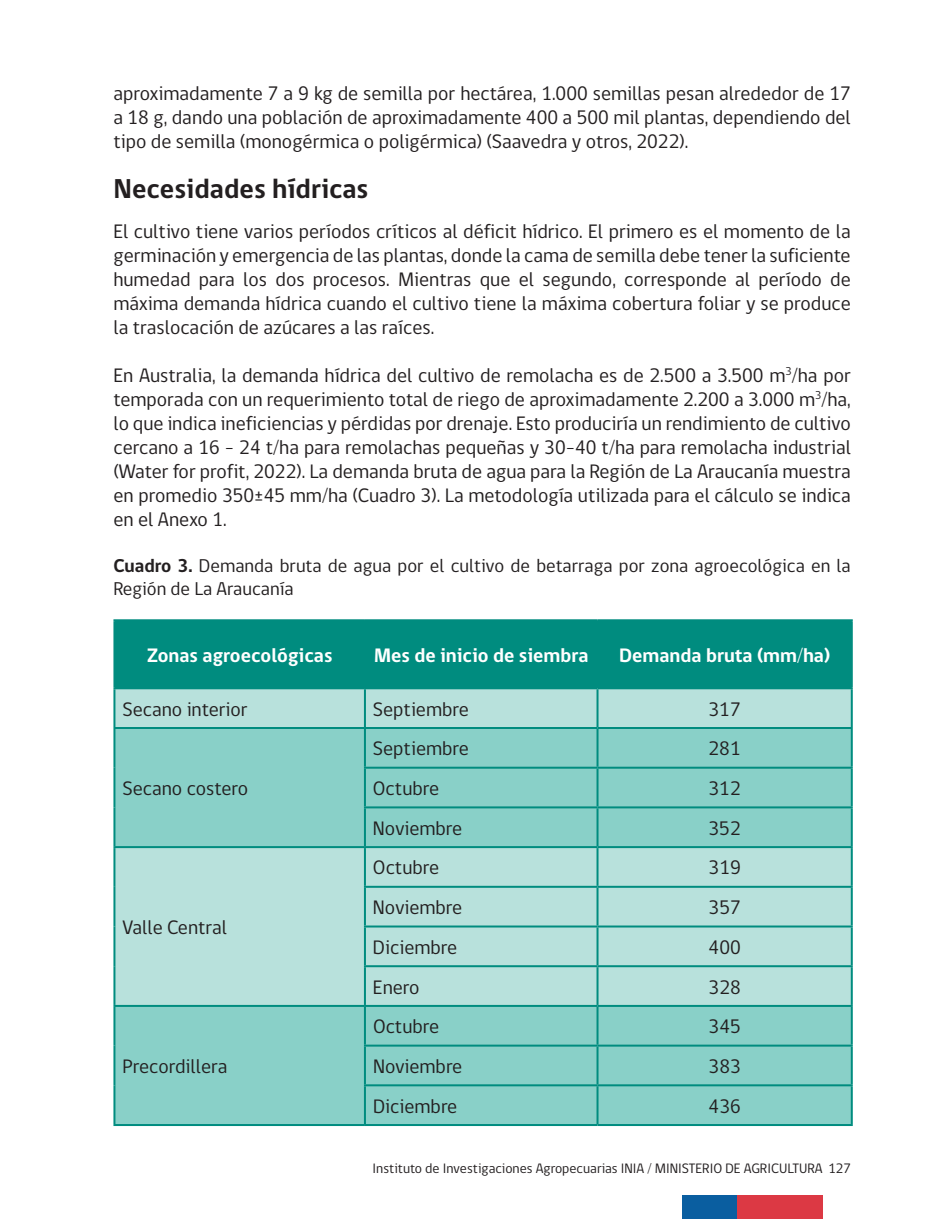
<style>
.page{position:relative;width:936px;height:1219px;background:#fff}
.page>*{position:absolute;margin:0;border:0;box-sizing:border-box;transform-origin:0 0}
.t1{font:700 28px "gob CL";color:#231f20}
.t2{font:20px/24px "gob CL";color:#231f20;text-align:justify}
.t3{font:700 20px "gob CL";color:#fff}
.t4{font:19px/22.8px "gob CL";color:#231f20}
.t5{font:14px "gob CL";color:#231f20}
.s1{font-weight:700}
</style>
<div class="page">
<div style="left:682px;top:1196px;width:57px;height:23px;background:#0a5ea0"></div>
<div style="left:737px;top:1196px;width:85px;height:23px;background:#dc3944"></div>
<div style="left:115px;top:621px;width:735px;height:66px;background:#008c7f"></div>
<div style="left:115px;top:689px;width:735px;height:38px;background:#b8e1dc"></div>
<svg style="left:115px;top:729px;width:735px;height:395px;background:#9ad6cf"></svg>
<hr style="left:113px;top:619px;width:252px;height:2px;background:#008c7f">
<hr style="left:113px;top:621px;width:2px;height:66px;background:#008c7f">
<hr style="left:365px;top:619px;width:232px;height:2px;background:#008c7f">
<hr style="left:364px;top:621px;width:2px;height:66px;background:#008c7f">
<hr style="left:597px;top:619px;width:255px;height:2px;background:#008c7f">
<hr style="left:596px;top:621px;width:2px;height:66px;background:#008c7f">
<hr style="left:850px;top:621px;width:2px;height:66px;background:#008c7f">
<hr style="left:113px;top:687px;width:252px;height:2px;background:#008c7f">
<hr style="left:113px;top:689px;width:2px;height:38px;background:#008c7f">
<hr style="left:365px;top:687px;width:232px;height:2px;background:#008c7f">
<hr style="left:364px;top:689px;width:2px;height:38px;background:#008c7f">
<hr style="left:597px;top:687px;width:255px;height:2px;background:#008c7f">
<hr style="left:596px;top:689px;width:2px;height:38px;background:#008c7f">
<hr style="left:850px;top:689px;width:2px;height:38px;background:#008c7f">
<hr style="left:113px;top:727px;width:252px;height:2px;background:#008c7f">
<hr style="left:113px;top:729px;width:2px;height:39px;background:#008c7f">
<hr style="left:113px;top:768px;width:2px;height:39px;background:#008c7f">
<hr style="left:113px;top:807px;width:2px;height:39px;background:#008c7f">
<hr style="left:365px;top:727px;width:232px;height:2px;background:#008c7f">
<hr style="left:364px;top:729px;width:2px;height:38px;background:#008c7f">
<hr style="left:597px;top:727px;width:255px;height:2px;background:#008c7f">
<hr style="left:596px;top:729px;width:2px;height:38px;background:#008c7f">
<hr style="left:850px;top:729px;width:2px;height:38px;background:#008c7f">
<hr style="left:364px;top:767px;width:233px;height:2px;background:#008c7f">
<hr style="left:364px;top:769px;width:2px;height:37px;background:#008c7f">
<hr style="left:597px;top:767px;width:255px;height:2px;background:#008c7f">
<hr style="left:596px;top:769px;width:2px;height:37px;background:#008c7f">
<hr style="left:850px;top:769px;width:2px;height:37px;background:#008c7f">
<hr style="left:364px;top:806px;width:233px;height:2px;background:#008c7f">
<hr style="left:364px;top:808px;width:2px;height:38px;background:#008c7f">
<hr style="left:597px;top:806px;width:255px;height:2px;background:#008c7f">
<hr style="left:596px;top:808px;width:2px;height:38px;background:#008c7f">
<hr style="left:850px;top:808px;width:2px;height:38px;background:#008c7f">
<hr style="left:113px;top:846px;width:252px;height:2px;background:#008c7f">
<hr style="left:113px;top:848px;width:2px;height:39px;background:#008c7f">
<hr style="left:113px;top:887px;width:2px;height:39px;background:#008c7f">
<hr style="left:113px;top:926px;width:2px;height:40px;background:#008c7f">
<hr style="left:113px;top:966px;width:2px;height:39px;background:#008c7f">
<hr style="left:365px;top:846px;width:232px;height:2px;background:#008c7f">
<hr style="left:364px;top:848px;width:2px;height:38px;background:#008c7f">
<hr style="left:597px;top:846px;width:255px;height:2px;background:#008c7f">
<hr style="left:596px;top:848px;width:2px;height:38px;background:#008c7f">
<hr style="left:850px;top:848px;width:2px;height:38px;background:#008c7f">
<hr style="left:364px;top:886px;width:233px;height:2px;background:#008c7f">
<hr style="left:364px;top:888px;width:2px;height:37px;background:#008c7f">
<hr style="left:597px;top:886px;width:255px;height:2px;background:#008c7f">
<hr style="left:596px;top:888px;width:2px;height:37px;background:#008c7f">
<hr style="left:850px;top:888px;width:2px;height:37px;background:#008c7f">
<hr style="left:364px;top:925px;width:233px;height:2px;background:#008c7f">
<hr style="left:364px;top:927px;width:2px;height:38px;background:#008c7f">
<hr style="left:597px;top:925px;width:255px;height:2px;background:#008c7f">
<hr style="left:596px;top:927px;width:2px;height:38px;background:#008c7f">
<hr style="left:850px;top:927px;width:2px;height:38px;background:#008c7f">
<hr style="left:364px;top:965px;width:233px;height:2px;background:#008c7f">
<hr style="left:364px;top:967px;width:2px;height:38px;background:#008c7f">
<hr style="left:597px;top:965px;width:255px;height:2px;background:#008c7f">
<hr style="left:596px;top:967px;width:2px;height:38px;background:#008c7f">
<hr style="left:850px;top:967px;width:2px;height:38px;background:#008c7f">
<hr style="left:113px;top:1005px;width:252px;height:2px;background:#008c7f">
<hr style="left:113px;top:1007px;width:2px;height:39px;background:#008c7f">
<hr style="left:113px;top:1046px;width:2px;height:39px;background:#008c7f">
<hr style="left:113px;top:1085px;width:2px;height:39px;background:#008c7f">
<hr style="left:113px;top:1124px;width:252px;height:2px;background:#008c7f">
<hr style="left:365px;top:1005px;width:232px;height:2px;background:#008c7f">
<hr style="left:364px;top:1007px;width:2px;height:38px;background:#008c7f">
<hr style="left:597px;top:1005px;width:255px;height:2px;background:#008c7f">
<hr style="left:596px;top:1007px;width:2px;height:38px;background:#008c7f">
<hr style="left:850px;top:1007px;width:2px;height:38px;background:#008c7f">
<hr style="left:364px;top:1045px;width:233px;height:2px;background:#008c7f">
<hr style="left:364px;top:1047px;width:2px;height:37px;background:#008c7f">
<hr style="left:597px;top:1045px;width:255px;height:2px;background:#008c7f">
<hr style="left:596px;top:1047px;width:2px;height:37px;background:#008c7f">
<hr style="left:850px;top:1047px;width:2px;height:37px;background:#008c7f">
<hr style="left:364px;top:1084px;width:233px;height:2px;background:#008c7f">
<hr style="left:364px;top:1086px;width:2px;height:38px;background:#008c7f">
<hr style="left:597px;top:1084px;width:255px;height:2px;background:#008c7f">
<hr style="left:596px;top:1086px;width:2px;height:38px;background:#008c7f">
<hr style="left:850px;top:1086px;width:2px;height:38px;background:#008c7f">
<hr style="left:365px;top:1124px;width:232px;height:2px;background:#008c7f">
<hr style="left:597px;top:1124px;width:255px;height:2px;background:#008c7f">
<p class="t2" style="left:113px;top:82px;width:739px">aproximadamente 7 a 9 kg de semilla por hectárea, 1.000 semillas pesan alrededor de 17 a 18 g, dando una población de aproximadamente 400 a 500 mil plantas, dependiendo del tipo de semilla (monogérmica o poligérmica) (Saavedra y otros, 2022).</p>
<h1 class="t1" style="left:113px;top:169px;width:257px">Necesidades hídricas</h1>
<p class="t2" style="left:113px;top:219px;width:739px">El cultivo tiene varios períodos críticos al déficit hídrico. El primero es el momento de la germinación y emergencia de las plantas, donde la cama de semilla debe tener la suficiente humedad para los dos procesos. Mientras que el segundo, corresponde al período de máxima demanda hídrica cuando el cultivo tiene la máxima cobertura foliar y se produce la traslocación de azúcares a las raíces.</p>
<p class="t2" style="left:113px;top:363px;width:739px">En Australia, la demanda hídrica del cultivo de remolacha es de 2.500 a 3.500 m<sup>3</sup>/ha por temporada con un requerimiento total de riego de aproximadamente 2.200 a 3.000 m<sup>3</sup>/ha, lo que indica ineficiencias y pérdidas por drenaje. Esto produciría un rendimiento de cultivo cercano a 16 - 24 t/ha para remolachas pequeñas y 30-40 t/ha para remolacha industrial (Water for profit, 2022). La demanda bruta de agua para la Región de La Araucanía muestra en promedio 350±45 mm/ha (Cuadro 3). La metodología utilizada para el cálculo se indica en el Anexo 1.</p>
<p class="t4" style="left:113px;top:555px;width:738px"><span class="s1">Cuadro 3.</span> Demanda bruta de agua por el cultivo de betarraga por zona agroecológica en la<br>Región de La Araucanía</p>
<p class="t3" style="left:147px;top:641px;width:187px">Zonas agroecológicas</p>
<p class="t3" style="left:374px;top:641px;width:216px">Mes de inicio de siembra</p>
<p class="t3" style="left:619px;top:641px;width:213px">Demanda bruta (mm/ha)</p>
<p class="t2" style="left:122px;top:697px;width:127px">Secano interior</p>
<p class="t2" style="left:373px;top:697px;width:98px">Septiembre</p>
<p class="t2" style="left:708px;top:697px;width:34px">317</p>
<p class="t2" style="left:122px;top:777px;width:127px">Secano costero</p>
<p class="t2" style="left:122px;top:916px;width:106px">Valle Central</p>
<p class="t2" style="left:122px;top:1055px;width:106px">Precordillera</p>
<p class="t2" style="left:373px;top:737px;width:98px">Septiembre</p>
<p class="t2" style="left:708px;top:737px;width:34px">281</p>
<p class="t2" style="left:373px;top:777px;width:68px">Octubre</p>
<p class="t2" style="left:708px;top:777px;width:34px">312</p>
<p class="t2" style="left:373px;top:817px;width:91px">Noviembre</p>
<p class="t2" style="left:708px;top:817px;width:34px">352</p>
<p class="t2" style="left:373px;top:856px;width:68px">Octubre</p>
<p class="t2" style="left:708px;top:856px;width:34px">319</p>
<p class="t2" style="left:373px;top:896px;width:91px">Noviembre</p>
<p class="t2" style="left:708px;top:896px;width:34px">357</p>
<p class="t2" style="left:373px;top:936px;width:86px">Diciembre</p>
<p class="t2" style="left:708px;top:936px;width:34px">400</p>
<p class="t2" style="left:373px;top:975px;width:48px">Enero</p>
<p class="t2" style="left:708px;top:975px;width:34px">328</p>
<p class="t2" style="left:373px;top:1015px;width:68px">Octubre</p>
<p class="t2" style="left:708px;top:1015px;width:34px">345</p>
<p class="t2" style="left:373px;top:1055px;width:91px">Noviembre</p>
<p class="t2" style="left:708px;top:1055px;width:34px">383</p>
<p class="t2" style="left:373px;top:1094px;width:86px">Diciembre</p>
<p class="t2" style="left:708px;top:1094px;width:34px">436</p>
<p class="t5" style="left:372px;top:1158px;width:480px">Instituto de Investigaciones Agropecuarias INIA / MINISTERIO DE AGRICULTURA 127</p>
</div>
